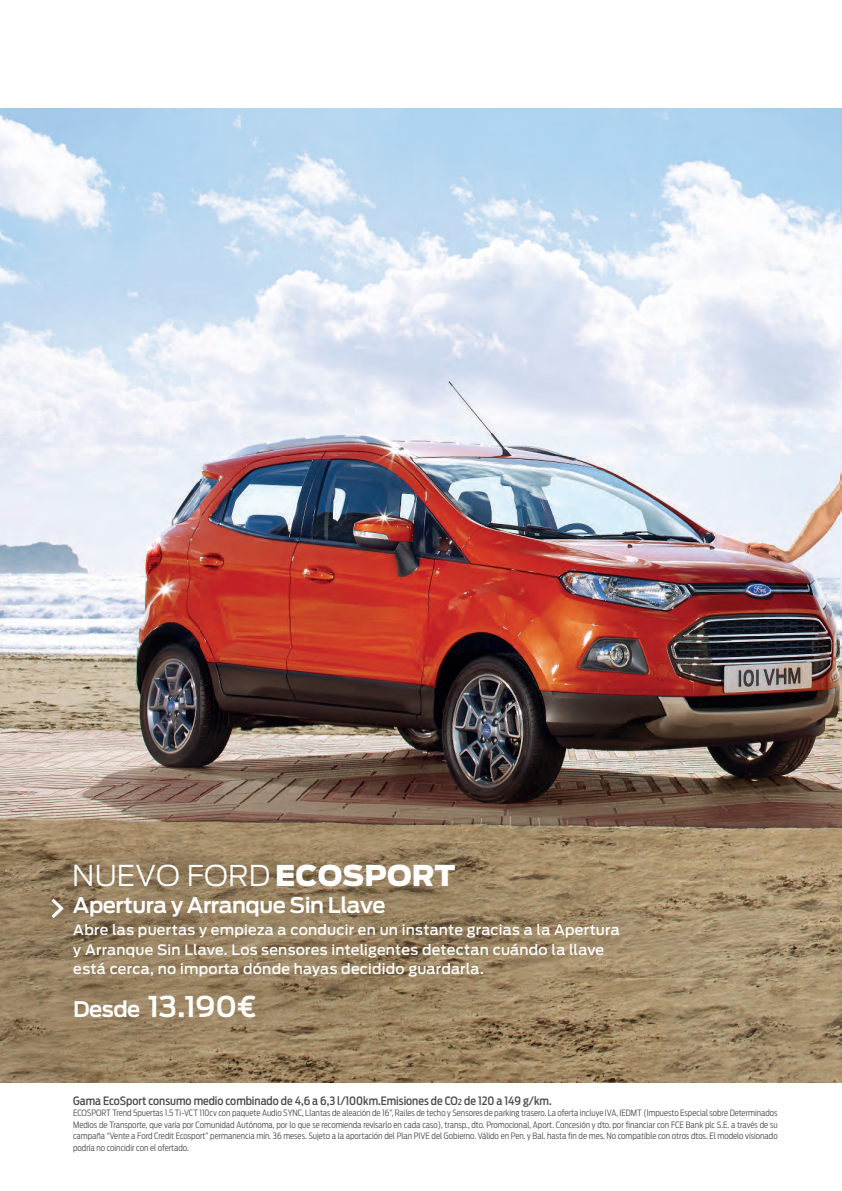
<style>
.page{position:relative;width:842px;height:1191px;background:#fff}
.page>*{position:absolute;margin:0;border:0;box-sizing:border-box;transform-origin:0 0}
.t1{font:28.5px "Ford Antenna Light+FEJDZK";letter-spacing:.005em;color:#fff}
.t2{font:28.4px "Ford Antenna Semibold+WVFWAV";color:#fff}
.t3{font:21.4px "Ford Antenna Semibold+WVFWAV";letter-spacing:-.025em;color:#fff}
.t4{font:14.3px/19.6px "Ford Antenna Medium+BMYQCL";letter-spacing:.015em;color:#fff}
.t5{font:11.5px "Ford Antenna Cond Medium+XJRGNT";color:#4d4d4d}
.t6{font:8.7px/11.5px "Ford Antenna Cond Light+QHVUOW";color:#4d4d4d;text-align:justify}
.s1{font-family:"Ford Antenna Black+DXNLOR"}
.s2{font-size:21.4px}
.s3{font-size:8.3px}
</style>
<div class="page">
<img style="left:0;top:109px;width:842px;height:974px">
<svg style="left:51px;top:898px;width:13px;height:20px"></svg>
<h1 class="t1" style="left:72px;top:865px;width:384px">NUEVO FORD <span class="s1">ECOSPORT</span></h1>
<h3 class="t3" style="left:73px;top:897px;width:314px">Apertura y Arranque Sin Llave</h3>
<h3 class="t4" style="left:73px;top:921px;width:548px">Abre las puertas y empieza a conducir en un instante gracias a la Apertura y Arranque Sin Llave. Los sensores inteligentes detectan cuándo la llave está cerca, no importa dónde hayas decidido guardarla.</h3>
<h2 class="t2" style="left:73px;top:995px;width:186px"><span class="s2">Desde</span> 13.190€</h2>
<h3 class="t5" style="left:73px;top:1096px;width:480px">Gama EcoSport consumo medio combinado de 4,6 a 6,3 l/100km.Emisiones de CO<span class="s3">2</span> de 120 a 149 g/km.</h3>
<p class="t6" style="left:73px;top:1108px;width:706px">ECOSPORT Trend 5puertas 1.5 Ti-VCT 110cv con paquete Audio SYNC, Llantas de aleación de 16”, Railes de techo y Sensores de parking trasero. La oferta incluye IVA, IEDMT (Impuesto Especial sobre Determinados Medios de Transporte, que varía por Comunidad Autónoma, por lo que se recomienda revisarlo en cada caso), transp., dto. Promocional, Aport. Concesión y dto. por financiar con FCE Bank plc S.E. a través de su campaña “Vente a Ford Credit Ecosport” permanencia mín. 36 meses. Sujeto a la aportación del Plan PIVE del Gobierno. Válido en Pen. y Bal. hasta fin de mes. No compatible con otros dtos. El modelo visionado podría no coincidir con el ofertado.</p>
</div>
